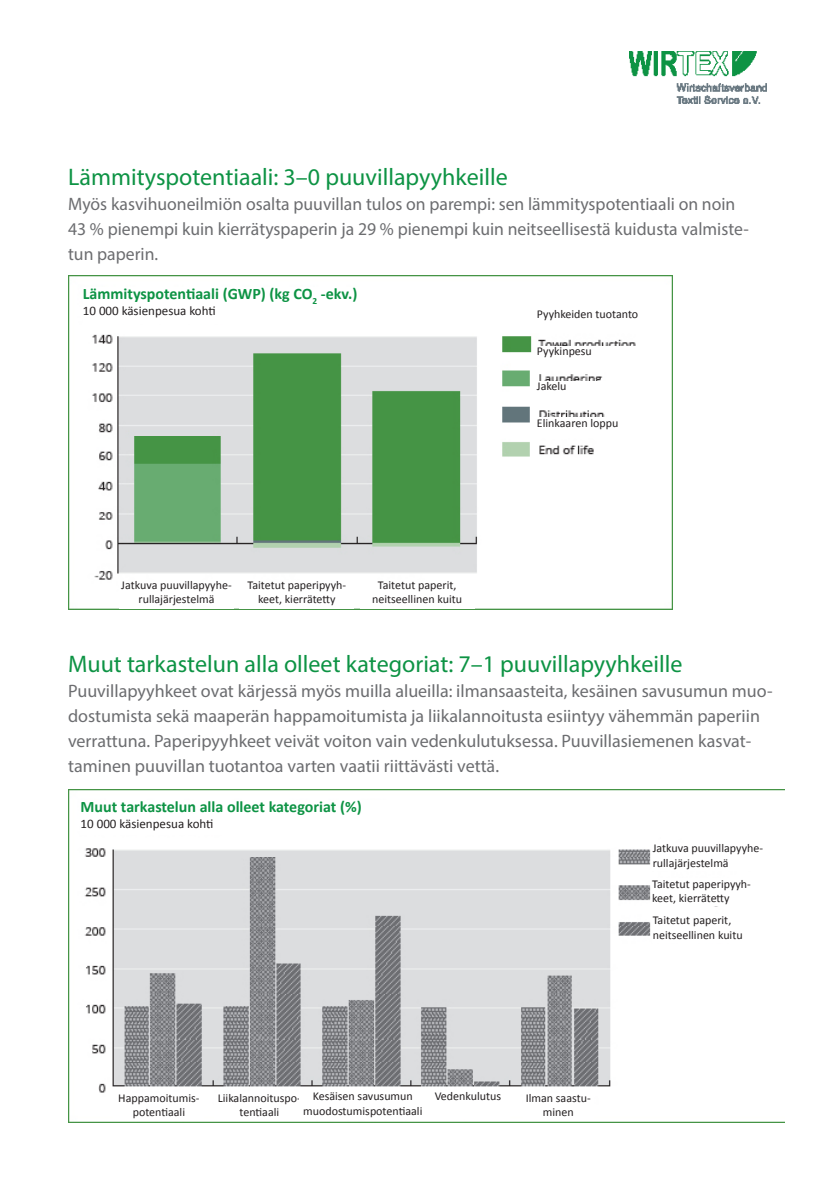
<style>
.page{position:relative;width:823px;height:1191px;background:#fff}
.page>*{position:absolute;margin:0;border:0;box-sizing:border-box;transform-origin:0 0}
.Headlines{font:24px "Myriad Pro";color:#0d9344}
.Fließtext{font:18px/25px "Myriad Pro";color:#6c6d70}
.Headlines-2{font:700 16px "Calibri";color:#0d9344}
.Headlines-3{font:13px "Calibri";color:#231f20}
.Headlines-4{font:12px/14.4px "Calibri";color:#231f20;text-align:center}
</style>
<div class="page">
<img style="left:629px;top:51px;width:136px;height:52px">
<img style="left:68px;top:276px;width:604px;height:333px">
<img style="left:68px;top:789px;width:715px;height:334px">
<div style="left:83px;top:287px;width:353px;height:37px;background:#fff"></div>
<div style="left:536px;top:309px;width:133px;height:20px;background:#fff"></div>
<div style="left:536px;top:346px;width:133px;height:19px;background:#fff"></div>
<div style="left:536px;top:381px;width:133px;height:19px;background:#fff"></div>
<div style="left:536px;top:418px;width:133px;height:19px;background:#fff"></div>
<div style="left:119px;top:579px;width:115px;height:29px;background:#fff"></div>
<div style="left:239px;top:579px;width:115px;height:29px;background:#fff"></div>
<div style="left:359px;top:579px;width:115px;height:29px;background:#fff"></div>
<div style="left:81px;top:800px;width:470px;height:34px;background:#fff"></div>
<div style="left:113px;top:1092px;width:91px;height:28px;background:#fff"></div>
<div style="left:214px;top:1092px;width:90px;height:28px;background:#fff"></div>
<div style="left:299px;top:1091px;width:127px;height:29px;background:#fff"></div>
<div style="left:425px;top:1091px;width:85px;height:28px;background:#fff"></div>
<div style="left:522px;top:1092px;width:71px;height:28px;background:#fff"></div>
<div style="left:652px;top:843px;width:113px;height:28px;background:#fff"></div>
<div style="left:651px;top:878px;width:114px;height:28px;background:#fff"></div>
<div style="left:652px;top:915px;width:114px;height:28px;background:#fff"></div>
<p class="Headlines" style="left:68px;top:162px;width:441px">Lämmityspotentiaali: 3–0 puuvillapyyhkeille</p>
<p class="Fließtext" style="left:68px;top:191px;width:682px">Myös kasvihuoneilmiön osalta puuvillan tulos on parempi: sen lämmityspotentiaali on noin<br>43 % pienempi kuin kierrätyspaperin ja 29 % pienempi kuin neitseellisestä kuidusta valmiste&shy;tun paperin.</p>
<p class="Headlines-2" style="left:83px;top:283px;width:276px">Lämmityspotentiaali (GWP) (kg CO<sub>2</sub> -ekv.)</p>
<p class="Headlines-3" style="left:83px;top:302px;width:134px">10 000 käsienpesua kohti</p>
<p class="Headlines-4" style="left:536px;top:307px;width:103px">Pyyhkeiden tuotanto</p>
<p class="Headlines-4" style="left:536px;top:344px;width:56px">Pyykinpesu</p>
<p class="Headlines-4" style="left:536px;top:379px;width:31px">Jakelu</p>
<p class="Headlines-4" style="left:536px;top:415px;width:83px">Elinkaaren loppu</p>
<p class="Headlines-4" style="left:121px;top:577px;width:112px">Jatkuva puuvillapyyhe&shy;rullajärjestelmä</p>
<p class="Headlines-4" style="left:247px;top:577px;width:100px">Taitetut paperipyyh&shy;keet, kierrätetty</p>
<p class="Headlines-4" style="left:372px;top:577px;width:91px">Taitetut paperit, neitseellinen kuitu</p>
<p class="Headlines" style="left:68px;top:649px;width:615px">Muut tarkastelun alla olleet kategoriat: 7–1 puuvillapyyhkeille</p>
<p class="Fließtext" style="left:68px;top:678px;width:705px">Puuvillapyyhkeet ovat kärjessä myös muilla alueilla: ilmansaasteita, kesäinen savusumun muo&shy;dostumista sekä maaperän happamoitumista ja liikalannoitusta esiintyy vähemmän paperiin verrattuna. Paperipyyhkeet veivät voiton vain vedenkulutuksessa. Puuvillasiemenen kasvat&shy;taminen puuvillan tuotantoa varten vaatii riittävästi vettä.</p>
<p class="Headlines-2" style="left:81px;top:796px;width:282px">Muut tarkastelun alla olleet kategoriat (%)</p>
<p class="Headlines-3" style="left:81px;top:815px;width:134px">10 000 käsienpesua kohti</p>
<p class="Headlines-4" style="left:118px;top:1090px;width:83px">Happamoitumis&shy;potentiaali</p>
<p class="Headlines-4" style="left:218px;top:1090px;width:85px">Liikalannoituspo&shy;tentiaali</p>
<p class="Headlines-4" style="left:303px;top:1089px;width:121px">Kesäisen savusumun muodostumispotentiaali</p>
<p class="Headlines-4" style="left:434px;top:1089px;width:68px">Vedenkulutus</p>
<p class="Headlines-4" style="left:525px;top:1090px;width:66px">Ilman saastu&shy;minen</p>
<p class="Headlines-4" style="left:652px;top:841px;width:112px;text-align:left">Jatkuva puuvillapyyhe&shy;rullajärjestelmä</p>
<p class="Headlines-4" style="left:651px;top:876px;width:100px;text-align:left">Taitetut paperipyyh&shy;keet, kierrätetty</p>
<p class="Headlines-4" style="left:652px;top:913px;width:91px;text-align:left">Taitetut paperit, neitseellinen kuitu</p>
</div>
